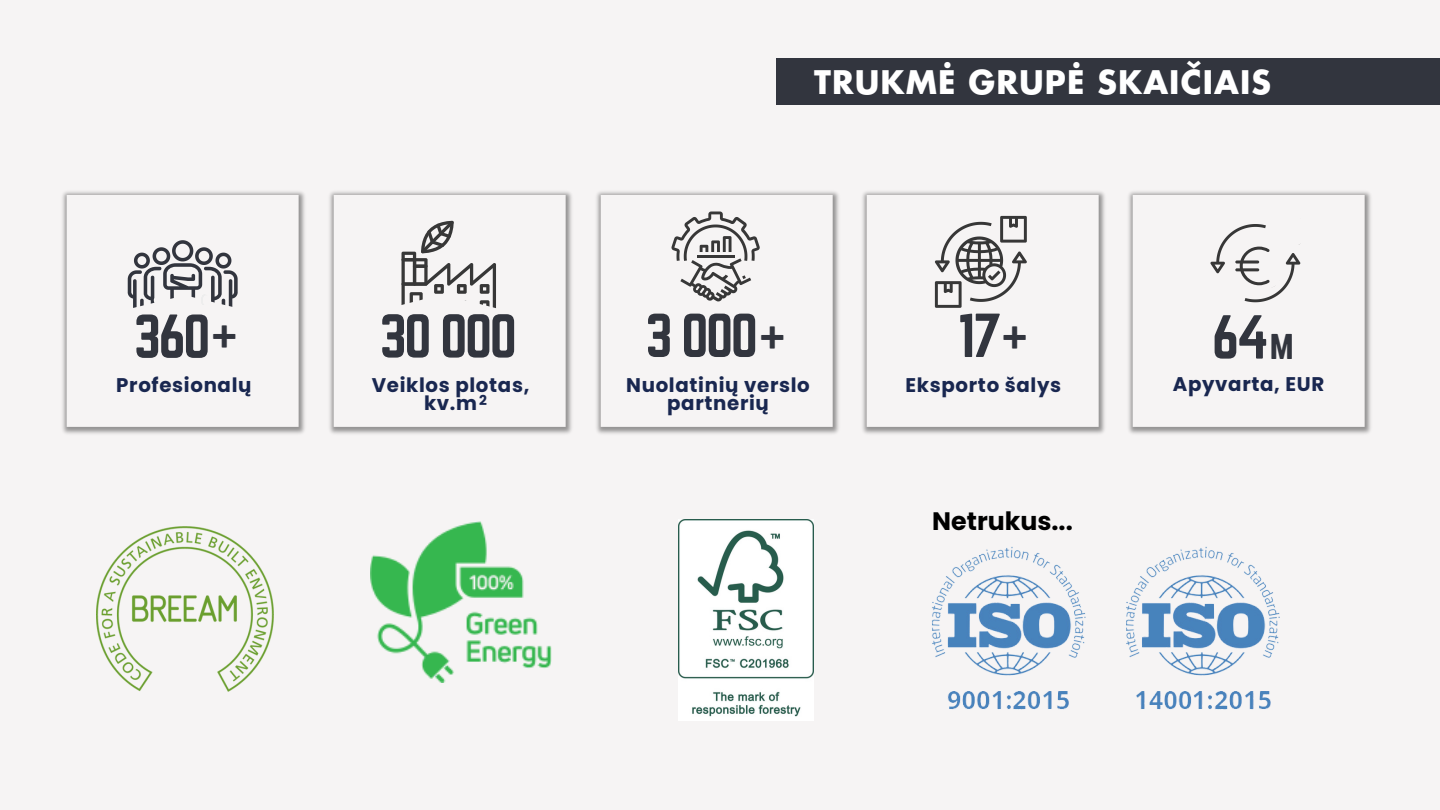
<style>
.page{position:relative;width:1440px;height:810px;background:#f6f4f4}
.page>*{position:absolute;margin:0;border:0;box-sizing:border-box;transform-origin:0 0}
.t1{font:54.3px "Norwester";letter-spacing:-.045em;color:#32353e}
.t2{font:37.2px "Norwester";color:#32353e}
.t3{font:35.8px "Norwester";color:#32353e}
.t4{font:700 31.8px "Futura LT Pro";letter-spacing:.035em;color:#fff}
.t5{font:700 25.2px "Poppins";color:#000}
.t6{font:700 19.8px/18.1px "Poppins";letter-spacing:.035em;color:#192750;text-align:center}
.t7{font:700 13.7px "Poppins";color:#192750}
</style>
<div class="page">
<div style="left:776px;top:58px;width:664px;height:46px;background:#32353e"></div>
<img style="left:62px;top:191px;width:243px;height:243px">
<img style="left:329px;top:191px;width:243px;height:243px">
<img style="left:862px;top:191px;width:243px;height:243px">
<svg style="left:935px;top:216px;width:92px;height:92px"></svg>
<img style="left:596px;top:191px;width:243px;height:243px">
<svg style="left:671px;top:211px;width:89px;height:90px"></svg>
<hr style="left:697px;top:255px;width:37px;height:3px;background:#373737">
<svg style="left:361px;top:221px;width:163px;height:128px"></svg>
<svg style="left:104px;top:240px;width:162px;height:107px"></svg>
<img style="left:1128px;top:191px;width:243px;height:243px">
<svg style="left:1170px;top:214px;width:162px;height:133px"></svg>
<img style="left:97px;top:526px;width:177px;height:166px">
<img style="left:679px;top:519px;width:135px;height:202px">
<img style="left:932px;top:546px;width:348px;height:164px">
<img style="left:371px;top:521px;width:181px;height:162px">
<h1 class="t4" style="left:814px;top:67px;width:458px">TRUKMĖ GRUPĖ SKAIČIAIS</h1>
<p class="t1" style="left:134px;top:304px;width:78px">360</p>
<p class="t1" style="left:645px;top:303px;width:114px">3 000</p>
<p class="t1" style="left:958px;top:303px;width:45px">17</p>
<p class="t1" style="left:380px;top:303px;width:139px">30 000</p>
<p class="t2" style="left:212px;top:314px;width:27px">+</p>
<p class="t2" style="left:760px;top:315px;width:27px">+</p>
<p class="t2" style="left:1002px;top:315px;width:27px">+</p>
<p class="t1" style="left:1212px;top:304px;width:59px">64</p>
<p class="t3" style="left:1270px;top:323px;width:25px">m</p>
<p class="t6" style="left:116px;top:376px;width:137px">Profesionalų</p>
<p class="t6" style="left:372px;top:376px;width:159px">Veiklos plotas,</p>
<p class="t6" style="left:424px;top:394px;width:55px">kv.m</p>
<p class="t7" style="left:479px;top:391px;width:9px">2</p>
<p class="t6" style="left:626px;top:376px;width:185px">Nuolatinių verslo partnerių</p>
<h1 class="t6" style="left:906px;top:376px;width:157px">Eksporto šalys</h1>
<p class="t6" style="left:1173px;top:375px;width:153px">Apyvarta, EUR</p>
<p class="t5" style="left:932px;top:504px;width:142px">Netrukus...</p>
</div>
